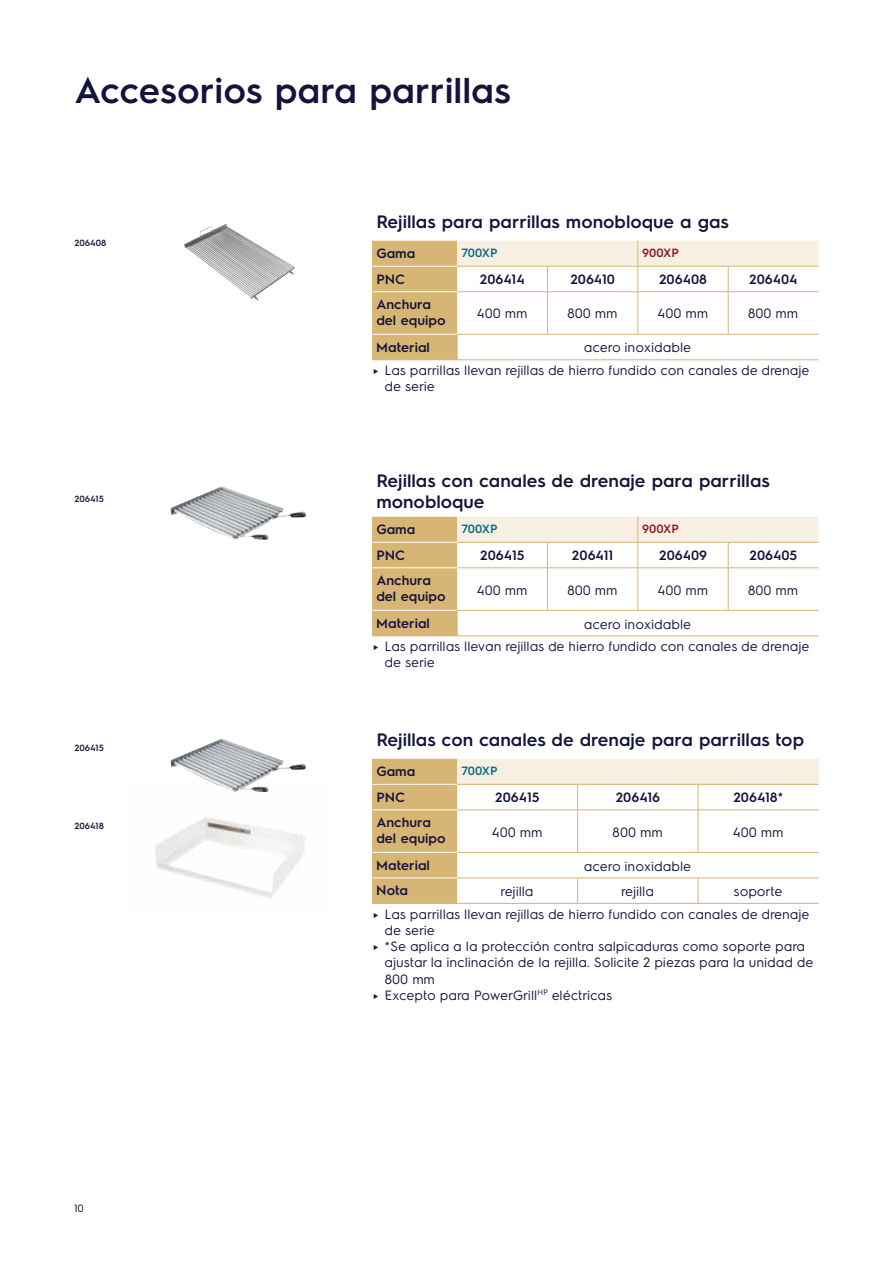
<style>
.page{position:relative;width:893px;height:1263px;background:#fff}
.page>*{position:absolute;margin:0;border:0;box-sizing:border-box;transform-origin:0 0}
.t1{font:600 36px "Electrolux Sans";color:#14133b}
.t2{font:600 18px/21px "Electrolux Sans";color:#14133b}
.t3{font:13.5px/16.2px "Electrolux Sans";color:#14133b}
.t4{font:600 13.5px/16.2px "Electrolux Sans";color:#14133b}
.t5{font:600 12px "Electrolux Sans";letter-spacing:-.015em;color:#096a86}
.t6{font:600 12px "Electrolux Sans";color:#90172c}
.t7{font:10.5px "Electrolux Sans";color:#000}
.t8{font:600 9px "Electrolux Sans";color:#161741}
</style>
<div class="page">
<img style="left:183px;top:224px;width:112px;height:77px">
<svg style="left:372px;top:241px;width:447px;height:119px"></svg>
<hr style="left:638px;top:291px;width:90px;height:1px;background:#d7b574">
<hr style="left:638px;top:292px;width:1px;height:42px;background:#d7b574">
<hr style="left:728px;top:292px;width:1px;height:42px;background:#d7b574">
<hr style="left:372px;top:636px;width:85px;height:1px;background:#d7b574">
<hr style="left:457px;top:636px;width:90px;height:1px;background:#d7b574">
<hr style="left:547px;top:636px;width:91px;height:1px;background:#d7b574">
<hr style="left:638px;top:636px;width:90px;height:1px;background:#d7b574">
<hr style="left:728px;top:636px;width:91px;height:1px;background:#d7b574">
<svg style="left:372px;top:517px;width:447px;height:119px"></svg>
<hr style="left:638px;top:567px;width:90px;height:1px;background:#d7b574">
<hr style="left:638px;top:568px;width:1px;height:42px;background:#d7b574">
<hr style="left:728px;top:568px;width:1px;height:42px;background:#d7b574">
<div style="left:372px;top:759px;width:85px;height:144px;background:#d7b574"></div>
<div style="left:457px;top:759px;width:362px;height:25px;background:#f7efe1"></div>
<hr style="left:372px;top:784px;width:85px;height:1px;background:#fff">
<hr style="left:372px;top:809px;width:85px;height:1px;background:#fff">
<hr style="left:372px;top:852px;width:85px;height:1px;background:#fff">
<svg style="left:577px;top:785px;width:1px;height:24px"></svg>
<hr style="left:457px;top:809px;width:121px;height:1px;background:#d7b574">
<hr style="left:578px;top:809px;width:120px;height:1px;background:#d7b574">
<hr style="left:577px;top:810px;width:1px;height:42px;background:#d7b574">
<svg style="left:577px;top:879px;width:1px;height:24px"></svg>
<hr style="left:457px;top:852px;width:121px;height:1px;background:#d7b574">
<hr style="left:578px;top:852px;width:120px;height:1px;background:#d7b574">
<hr style="left:457px;top:878px;width:121px;height:1px;background:#d7b574">
<hr style="left:578px;top:878px;width:120px;height:1px;background:#d7b574">
<hr style="left:457px;top:903px;width:121px;height:1px;background:#d7b574">
<hr style="left:578px;top:903px;width:120px;height:1px;background:#d7b574">
<hr style="left:698px;top:903px;width:121px;height:1px;background:#d7b574">
<svg style="left:698px;top:785px;width:121px;height:118px"></svg>
<hr style="left:457px;top:784px;width:121px;height:1px;background:#d7b574">
<hr style="left:578px;top:784px;width:120px;height:1px;background:#d7b574">
<hr style="left:698px;top:784px;width:121px;height:1px;background:#d7b574">
<hr style="left:372px;top:878px;width:85px;height:1px;background:#fff">
<hr style="left:372px;top:903px;width:85px;height:1px;background:#d7b574">
<img style="left:170px;top:486px;width:137px;height:54px">
<img style="left:155px;top:817px;width:151px;height:82px">
<img style="left:170px;top:739px;width:137px;height:54px">
<h1 class="t1" style="left:74px;top:66px;width:438px">Accesorios para parrillas</h1>
<p class="t8" style="left:74px;top:236px;width:34px">206408</p>
<p class="t8" style="left:74px;top:492px;width:31px">206415</p>
<p class="t8" style="left:74px;top:742px;width:31px">206415</p>
<p class="t8" style="left:74px;top:819px;width:31px">206418</p>
<p class="t7" style="left:74px;top:1201px;width:11px">10</p>
<h2 class="t2" style="left:376px;top:210px;width:354px">Rejillas para parrillas monobloque a gas</h2>
<p class="t4" style="left:376px;top:244px;width:41px">Gama</p>
<p class="t5" style="left:461px;top:244px;width:38px">700XP</p>
<p class="t6" style="left:642px;top:244px;width:38px">900XP</p>
<p class="t4" style="left:376px;top:270px;width:30px">PNC</p>
<p class="t4" style="left:480px;top:270px;width:46px">206414</p>
<p class="t4" style="left:570px;top:270px;width:46px">206410</p>
<p class="t4" style="left:659px;top:270px;width:50px">206408</p>
<p class="t4" style="left:749px;top:270px;width:50px">206404</p>
<p class="t4" style="left:376px;top:295px;width:71px">Anchura del equipo</p>
<p class="t3" style="left:477px;top:305px;width:52px">400 mm</p>
<p class="t3" style="left:567px;top:305px;width:52px">800 mm</p>
<p class="t3" style="left:658px;top:305px;width:52px">400 mm</p>
<p class="t3" style="left:748px;top:305px;width:52px">800 mm</p>
<p class="t4" style="left:376px;top:338px;width:55px">Material</p>
<p class="t3" style="left:584px;top:339px;width:109px">acero inoxidable</p>
<p class="t3" style="left:385px;top:361px;width:426px;text-indent:-13px">► Las parrillas llevan rejillas de hierro fundido con canales de drenaje de serie</p>
<h2 class="t2" style="left:376px;top:469px;width:395px">Rejillas con canales de drenaje para parrillas monobloque</h2>
<p class="t4" style="left:376px;top:520px;width:41px">Gama</p>
<p class="t5" style="left:461px;top:520px;width:38px">700XP</p>
<p class="t6" style="left:642px;top:520px;width:38px">900XP</p>
<p class="t4" style="left:376px;top:546px;width:30px">PNC</p>
<p class="t4" style="left:480px;top:546px;width:46px">206415</p>
<p class="t4" style="left:572px;top:546px;width:43px">206411</p>
<p class="t4" style="left:659px;top:546px;width:50px">206409</p>
<p class="t4" style="left:750px;top:546px;width:49px">206405</p>
<p class="t4" style="left:376px;top:571px;width:71px">Anchura del equipo</p>
<p class="t3" style="left:477px;top:581px;width:52px">400 mm</p>
<p class="t3" style="left:567px;top:581px;width:52px">800 mm</p>
<p class="t3" style="left:658px;top:581px;width:52px">400 mm</p>
<p class="t3" style="left:748px;top:581px;width:52px">800 mm</p>
<p class="t4" style="left:376px;top:614px;width:55px">Material</p>
<p class="t3" style="left:584px;top:615px;width:109px">acero inoxidable</p>
<p class="t3" style="left:385px;top:637px;width:426px;text-indent:-13px">► Las parrillas llevan rejillas de hierro fundido con canales de drenaje de serie</p>
<h2 class="t2" style="left:376px;top:728px;width:429px">Rejillas con canales de drenaje para parrillas top</h2>
<p class="t4" style="left:376px;top:762px;width:41px">Gama</p>
<p class="t5" style="left:461px;top:762px;width:38px">700XP</p>
<p class="t4" style="left:376px;top:788px;width:30px">PNC</p>
<p class="t4" style="left:495px;top:788px;width:46px">206415</p>
<p class="t4" style="left:616px;top:788px;width:46px">206416</p>
<p class="t4" style="left:733px;top:788px;width:51px">206418*</p>
<p class="t4" style="left:376px;top:813px;width:71px">Anchura del equipo</p>
<p class="t3" style="left:492px;top:823px;width:52px">400 mm</p>
<p class="t3" style="left:613px;top:823px;width:52px">800 mm</p>
<p class="t3" style="left:733px;top:823px;width:52px">400 mm</p>
<p class="t4" style="left:376px;top:856px;width:55px">Material</p>
<p class="t3" style="left:584px;top:857px;width:109px">acero inoxidable</p>
<p class="t4" style="left:376px;top:881px;width:33px">Nota</p>
<p class="t3" style="left:501px;top:882px;width:34px">rejilla</p>
<p class="t3" style="left:621px;top:882px;width:34px">rejilla</p>
<p class="t3" style="left:734px;top:882px;width:50px">soporte</p>
<p class="t3" style="left:372px;top:905px;width:439px">► Las parrillas llevan rejillas de hierro fundido con canales de drenaje</p>
<p class="t3" style="left:385px;top:921px;width:52px">de serie</p>
<p class="t3" style="left:372px;top:937px;width:435px">► *Se aplica a la protección contra salpicaduras como soporte para</p>
<p class="t3" style="left:385px;top:953px;width:430px">ajustar la inclinación de la rejilla. Solicite 2 piezas para la unidad de</p>
<p class="t3" style="left:385px;top:970px;width:52px">800 mm</p>
<p class="t3" style="left:372px;top:986px;width:242px">► Excepto para PowerGrill<sup>HP</sup> eléctricas</p>
</div>
